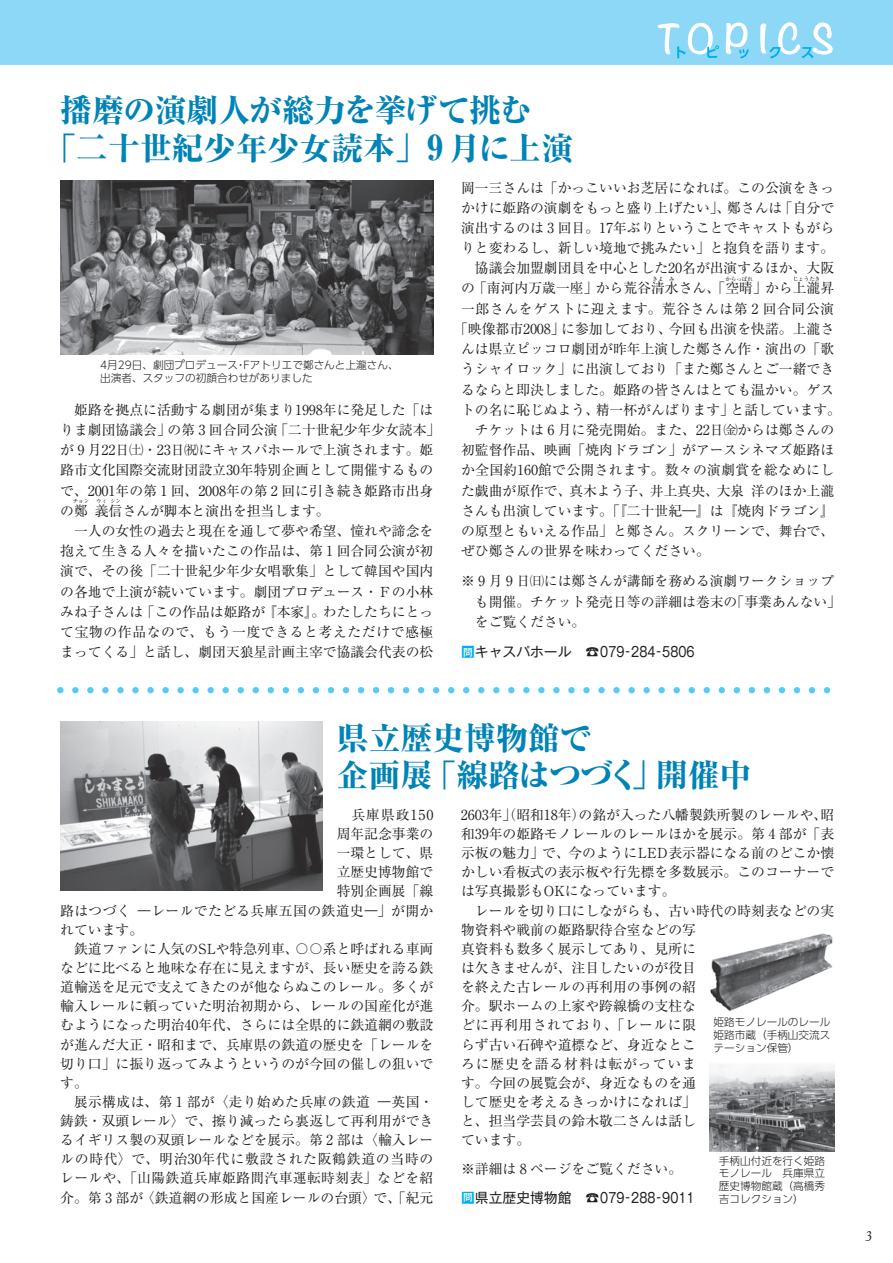
<style>
.page{position:relative;width:893px;height:1263px;background:#fff}
.page>*{position:absolute;margin:0;border:0;box-sizing:border-box;transform-origin:0 0}
.t1{font:800 31.95px/37.2px "HUCURVR+Ryumin Pro";color:#0083b6}
.t2{font:italic 14.85px "HCEWFWO+Goudy Old Style T";color:#231f20}
.t3{font:13.8px/20.2px "HBCTQCL+Ryumin Pro";color:#231f20}
.t4{font:13.8px "HBCTQCL+Ryumin Pro";letter-spacing:.025em;color:#231f20}
.t5{font:13.8px "HLUJA3 X+Gothic MB101 Pro";letter-spacing:-.315em;color:#231f20}
.t6{font:13.8px "HBCTQCL+Ryumin Pro";letter-spacing:.055em;color:#231f20}
.t7{font:13.8px "HBCTQCL+Ryumin Pro";letter-spacing:.045em;color:#231f20}
.t8{font:13.8px "HBCTQCL+Ryumin Pro";letter-spacing:-.055em;color:#231f20}
.t9{font:300 10.65px/12.8px "H5 N9 RSF+UD Shin Go Pro";color:#231f20;text-align:justify}
.t10{font:500 5.55px "H8 J294 W+Ryumin Pro";color:#231f20}
.s1{font-size:34.5px}
.s2{font-family:"HI1 TSU7+Gothic MB101 Pro";font-weight:500;color:#00aeef}
.s3{font-family:"HI1 TSU7+Gothic MB101 Pro";font-weight:500;font-size:9.6px;color:#fff}
.s4{font-family:"HBCTQCL+Ryumin Pro"}
</style>
<div class="page">
<div style="left:0;top:0;width:893px;height:65px;background:#8dd7f7"></div>
<svg style="left:658px;top:23px;width:61px;height:35px"></svg>
<svg style="left:726px;top:22px;width:23px;height:36px"></svg>
<svg style="left:760px;top:22px;width:73px;height:36px"></svg>
<img style="left:60px;top:180px;width:373px;height:175px">
<svg style="left:60px;top:687px;width:771px;height:6px"></svg>
<img style="left:60px;top:721px;width:263px;height:169px">
<img style="left:710px;top:1065px;width:124px;height:86px">
<img style="left:710px;top:933px;width:123px;height:78px">
<h1 class="t1" style="left:44px;top:96px;width:530px;text-indent:16px">播磨の演劇人が総力を挙げて挑む<br>「二十世紀少年少女読本」<span class="s1">９</span> 月に上演</h1>
<p class="t9" style="left:100px;top:360px;width:300px">4月29日、劇団プロデュース・Fアトリエで鄭さんと上瀧さん、出演者、スタッフの初顔合わせがありました</p>
<p class="t3" style="left:60px;top:401px;width:382px">　姫路を拠点に活動する劇団が集まり１９９８年に発足した「はりま劇団協議会」の第３回合同公演「二十世紀少年少女読本」が９月２２日土・２３日祝にキャスパホールで上演されます。姫路市文化国際交流財団設立３０年特別企画として開催するもので、２００１年の第１回、２００８年の第２回に引き続き姫路市出身の 鄭 義 信 さんが脚本と演出を担当します。</p>
<p class="t10" style="left:73px;top:499px;width:50px">チョン ウィ シン</p>
<p class="t3" style="left:60px;top:522px;width:375px;text-align:justify">　一人の女性の過去と現在を通して夢や希望、憧れや諦念を抱えて生きる人々を描いたこの作品は、第１回合同公演が初演で、その後「二十世紀少年少女唱歌集」として韓国や国内の各地で上演が続いています。劇団プロデュース・Ｆの小林みね子さんは 「この作品は姫路が 『本家』。わたしたちにとって宝物の作品なので、もう一度できると考えただけで感極まってくる」と話し、劇団天狼星計画主宰で協議会代表の松</p>
<p class="t3" style="left:461px;top:179px;width:375px;text-align:justify">岡一三さんは「かっこいいお芝居になれば。この公演をきっかけに姫路の演劇をもっと盛り上げたい」、鄭さんは「自分で演出するのは３回目。１７年ぶりということでキャストもがらりと変わるし、新しい境地で挑みたい」と抱負を語ります。　協議会加盟劇団員を中心とした２０名が出演するほか、大阪の「南河内万歳一座」から荒谷 清 水 さん、「 空晴 」から 上瀧 昇</p>
<p class="t10" style="left:652px;top:277px;width:24px">きよ み</p>
<p class="t10" style="left:725px;top:277px;width:29px">からっぱれ</p>
<p class="t10" style="left:793px;top:277px;width:29px">じょうたき</p>
<p class="t7" style="left:461px;top:303px;width:375px">一郎さんをゲストに迎えます。荒谷さんは第２回合同公演</p>
<p class="t3" style="left:454px;top:320px;width:382px">「映像都市２００８」に参加しており、今回も出演を快諾。上瀧さ</p>
<p class="t3" style="left:461px;top:341px;width:375px">んは県立ピッコロ劇団が昨年上演した鄭さん作・演出の「歌</p>
<p class="t3" style="left:461px;top:361px;width:375px">うシャイロック」に出演しており「また鄭さんとご一緒でき</p>
<p class="t3" style="left:461px;top:381px;width:375px">るならと即決しました。姫路の皆さんはとても温かい。ゲス</p>
<p class="t3" style="left:461px;top:401px;width:382px">トの名に恥じぬよう、精一杯がんばります」と話しています。</p>
<p class="t3" style="left:461px;top:421px;width:375px">　チケットは６月に発売開始。また、２２日金からは鄭さんの</p>
<p class="t3" style="left:461px;top:442px;width:375px">初監督作品、映画「焼肉ドラゴン」がアースシネマズ姫路ほ</p>
<p class="t4" style="left:461px;top:465px;width:375px">か全国約１６０館で公開されます。数々の演劇賞を総なめにし</p>
<p class="t3" style="left:461px;top:482px;width:375px">た戯曲が原作で、真木よう子、井上真央、大泉 洋のほか上瀧</p>
<p class="t3" style="left:461px;top:502px;width:375px">さんも出演しています。「『二十世紀―』は『焼肉ドラゴン』</p>
<p class="t3" style="left:461px;top:522px;width:375px">の原型ともいえる作品」と鄭さん。スクリーンで、舞台で、</p>
<p class="t3" style="left:461px;top:543px;width:250px">ぜひ鄭さんの世界を味わってください。</p>
<p class="t3" style="left:475px;top:573px;width:368px;text-indent:-14px">※９月９日日には鄭さんが講師を務める演劇ワークショップも開催。チケット発売日等の詳細は巻末の「事業あんない」をご覧ください。</p>
<p class="t5" style="left:461px;top:647px;width:239px"><span class="s2">■</span><span class="s3">問</span>キャスパホール　<span class="s4">☎</span> 079‐284‐5806</p>
<h1 class="t1" style="left:337px;top:723px;width:416px">県立歴史博物館で<br>企画展「線路はつづく」開催中</h1>
<p class="t8" style="left:337px;top:809px;width:102px">　兵庫県政１５０</p>
<p class="t3" style="left:337px;top:825px;width:98px">周年記念事業の</p>
<p class="t3" style="left:337px;top:845px;width:98px">一環として、県</p>
<p class="t3" style="left:337px;top:864px;width:98px">立歴史博物館で</p>
<p class="t3" style="left:337px;top:883px;width:98px">特別企画展「線</p>
<p class="t4" style="left:60px;top:905px;width:375px">路はつづく ―レールでたどる兵庫五国の鉄道史 ―」が開か</p>
<p class="t3" style="left:60px;top:921px;width:84px">れています。</p>
<p class="t3" style="left:60px;top:940px;width:375px">　鉄道ファンに人気のSLや特急列車、〇〇系と呼ばれる車両</p>
<p class="t3" style="left:60px;top:959px;width:375px">などに比べると地味な存在に見えますが、長い歴史を誇る鉄</p>
<p class="t3" style="left:60px;top:978px;width:375px">道輸送を足元で支えてきたのが他ならぬこのレール。多くが</p>
<p class="t3" style="left:60px;top:998px;width:375px">輸入レールに頼っていた明治初期から、レールの国産化が進</p>
<p class="t3" style="left:60px;top:1017px;width:375px">むようになった明治４０年代、さらには全県的に鉄道網の敷設</p>
<p class="t3" style="left:60px;top:1036px;width:375px">が進んだ大正・昭和まで、兵庫県の鉄道の歴史を「レールを</p>
<p class="t3" style="left:60px;top:1055px;width:375px">切り口」に振り返ってみようというのが今回の催しの狙いで</p>
<p class="t3" style="left:60px;top:1074px;width:29px">す。</p>
<p class="t4" style="left:60px;top:1096px;width:375px">　展示構成は、第１部が〈走り始めた兵庫の鉄道 ―英国・</p>
<p class="t3" style="left:60px;top:1112px;width:375px">鋳鉄・双頭レール〉で、擦り減ったら裏返して再利用ができ</p>
<p class="t3" style="left:60px;top:1132px;width:375px">るイギリス製の双頭レールなどを展示。第２部は〈輸入レー</p>
<p class="t6" style="left:60px;top:1154px;width:375px">ルの時代〉で、明治３０年代に敷設された阪鶴鉄道の当時の</p>
<p class="t4" style="left:60px;top:1173px;width:375px">レールや、「山陽鉄道兵庫姫路間汽車運転時刻表」などを紹</p>
<p class="t3" style="left:60px;top:1189px;width:375px">介。第３部が〈鉄道網の形成と国産レールの台頭〉で、「紀元</p>
<p class="t3" style="left:458px;top:807px;width:378px;line-height:19.2px">２６０３年」（昭和１８年）の銘が入った八幡製鉄所製のレールや、昭和３９年の姫路モノレールのレールほかを展示。第４部が「表示板の魅力」で、今のように LE D 表示器になる前のどこか懐かしい看板式の表示板や行先標を多数展示。このコーナーでは写真撮影もOKになっています。<br>　レールを切り口にしながらも、古い時代の時刻表などの実物資料や戦前の姫路駅待合室などの写<br>真資料も数多く展示してあり、見所に<br>は欠きませんが、注目したいのが役目<br>を終えた古レールの再利用の事例の紹<br>介。駅ホームの上家や跨線橋の支柱な<br>どに再利用されており、「レールに限<br>らず古い石碑や道標など、身近なとこ<br>ろに歴史を語る材料は転がっていま<br>す。今回の展覧会が、身近なものを通<br>して歴史を考えるきっかけになれば」<br>と、担当学芸員の鈴木敬二さんは話し<br>ています。</p>
<p class="t3" style="left:461px;top:1160px;width:223px">※詳細は８ページをご覧ください。</p>
<p class="t5" style="left:461px;top:1192px;width:239px"><span class="s2">■</span><span class="s3">問</span>県立歴史博物館　<span class="s4">☎</span> 079‐288‐9011</p>
<p class="t9" style="left:713px;top:1017px;width:118px">姫路モノレールのレール姫路市蔵（手柄山交流ステーション保管）</p>
<p class="t9" style="left:719px;top:1156px;width:108px">手柄山付近を行く姫路モノレール　兵庫県立歴史博物館蔵（高橋秀吉コレクション）</p>
<p class="t2" style="left:865px;top:1227px;width:16px">3</p>
</div>
